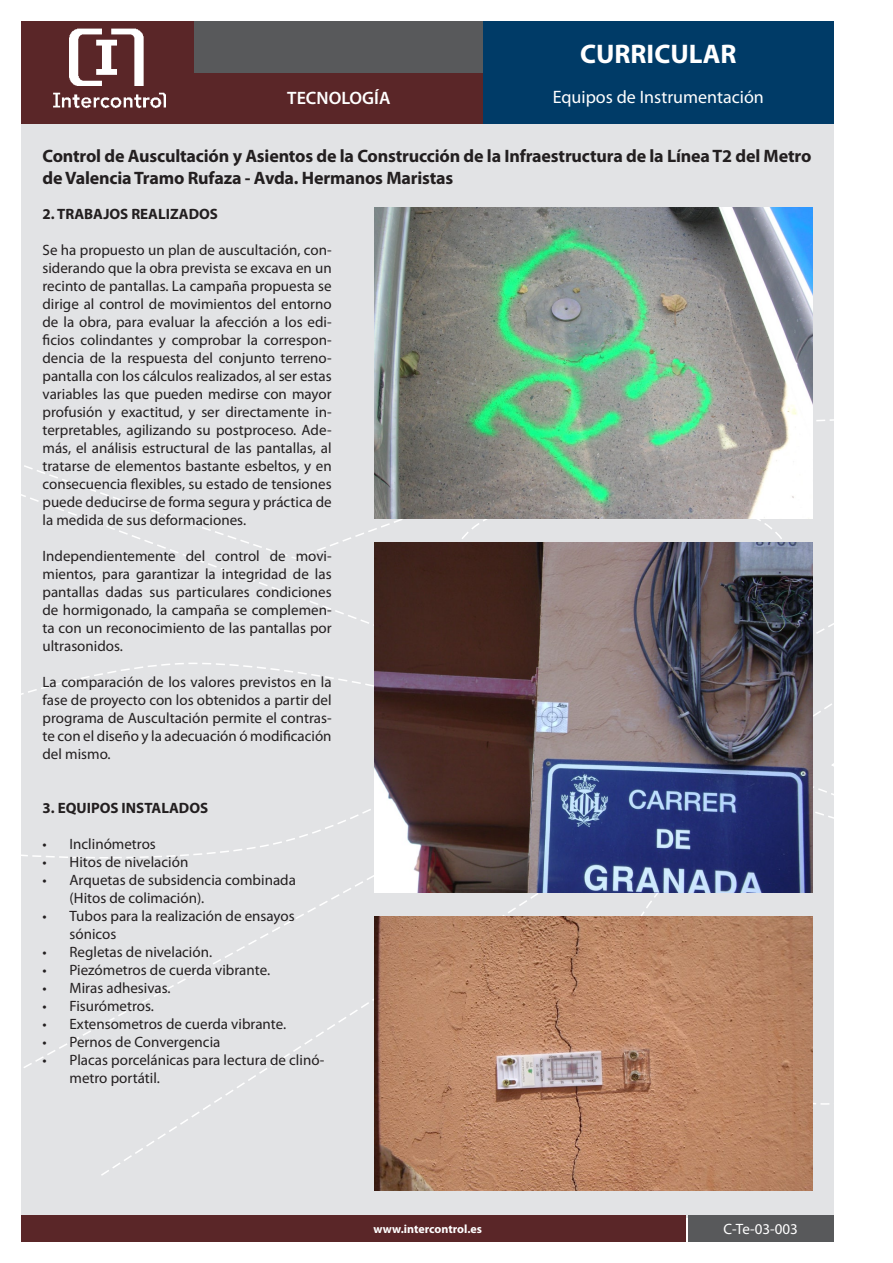
<style>
.page{position:relative;width:893px;height:1263px;background:#fff}
.page>*{position:absolute;margin:0;border:0;box-sizing:border-box;transform-origin:0 0}
.t1{font:700 27px "Myriad Pro";color:#fff}
.t2{font:700 18px/21.6px "Myriad Pro";letter-spacing:-.01em;color:#231f20}
.t3{font:18px "Myriad Pro";color:#fff}
.t4{font:600 18px "Myriad Pro";color:#fff}
.t5{font:15px/18px "Myriad Pro";color:#231f20;text-align:justify}
.t6{font:700 15px "Myriad Pro";color:#231f20}
.t7{font:15px "Myriad Pro";color:#fff}
.t8{font:700 12px "Myriad Pro";color:#fff}
</style>
<div class="page">
<div style="left:21px;top:116px;width:812px;height:1102px;background:#e2e3e5"></div>
<svg style="left:21px;top:663px;width:353px;height:183px"></svg>
<svg style="left:624px;top:892px;width:210px;height:213px"></svg>
<svg style="left:772px;top:695px;width:62px;height:230px"></svg>
<svg style="left:554px;top:418px;width:280px;height:139px"></svg>
<svg style="left:21px;top:465px;width:533px;height:95px"></svg>
<img style="left:374px;top:543px;width:438px;height:349px">
<img style="left:374px;top:916px;width:438px;height:275px">
<img style="left:374px;top:207px;width:438px;height:312px">
<div style="left:195px;top:72px;width:288px;height:51px;background:#5a2628"></div>
<div style="left:21px;top:21px;width:174px;height:102px;background:#5a2628"></div>
<div style="left:483px;top:21px;width:350px;height:102px;background:#003b67"></div>
<img style="left:70px;top:28px;width:74px;height:57px">
<img style="left:53px;top:85px;width:112px;height:24px">
<div style="left:195px;top:21px;width:288px;height:51px;background:#58595b"></div>
<div style="left:21px;top:1215px;width:665px;height:27px;background:#5a2628"></div>
<div style="left:688px;top:1215px;width:145px;height:27px;background:#58595b"></div>
<p class="t4" style="left:287px;top:87px;width:105px">TECNOLOGÍA</p>
<p class="t1" style="left:580px;top:36px;width:158px">CURRICULAR</p>
<p class="t3" style="left:553px;top:86px;width:213px">Equipos de Instrumentación</p>
<p class="t2" style="left:43px;top:145px;width:770px">Control de Auscultación y Asientos de la Construcción de la Infraestructura de la Línea T2 del Metro de Valencia Tramo Rufaza - Avda. Hermanos Maristas</p>
<p class="t6" style="left:43px;top:204px;width:177px">2. TRABAJOS REALIZADOS</p>
<p class="t5" style="left:43px;top:240px;width:291px">Se ha propuesto un plan de auscultación, con&shy;siderando que la obra prevista se excava en un recinto de pantallas. La campaña propuesta se dirige al control de movimientos del entorno de la obra, para evaluar la afección a los edi&shy;ficios colindantes y comprobar la correspon&shy;dencia de la respuesta del conjunto terreno&shy;pantalla con los cálculos realizados, al ser estas variables las que pueden medirse con mayor profusión y exactitud, y ser directamente in&shy;terpretables, agilizando su postproceso. Ade&shy;más, el análisis estructural de las pantallas, al tratarse de elementos bastante esbeltos, y en consecuencia flexibles, su estado de tensiones puede deducirse de forma segura y práctica de la medida de sus deformaciones.</p>
<p class="t5" style="left:43px;top:546px;width:291px">Independientemente del control de movi&shy;mientos, para garantizar la integridad de las pantallas dadas sus particulares condiciones de hormigonado, la campaña se complemen&shy;ta con un reconocimiento de las pantallas por ultrasonidos.</p>
<p class="t5" style="left:43px;top:672px;width:291px">La comparación de los valores previstos en la fase de proyecto con los obtenidos a partir del programa de Auscultación permite el contras&shy;te con el diseño y la adecuación ó modificación del mismo.</p>
<p class="t6" style="left:43px;top:798px;width:167px">3. EQUIPOS INSTALADOS</p>
<p class="t5" style="left:43px;top:834px;width:115px">• Inclinómetros</p>
<p class="t5" style="left:43px;top:852px;width:147px">• Hitos de nivelación</p>
<p class="t5" style="left:70px;top:870px;width:228px;text-indent:-27px">• Arquetas de subsidencia combinada (Hitos de colimación).</p>
<p class="t5" style="left:70px;top:906px;width:227px;text-indent:-27px">• Tubos para la realización de ensayos sónicos</p>
<p class="t5" style="left:43px;top:942px;width:171px">• Regletas de nivelación.</p>
<p class="t5" style="left:43px;top:960px;width:229px">• Piezómetros de cuerda vibrante.</p>
<p class="t5" style="left:43px;top:978px;width:130px">• Miras adhesivas.</p>
<p class="t5" style="left:43px;top:996px;width:113px">• Fisurómetros.</p>
<p class="t5" style="left:43px;top:1014px;width:245px">• Extensometros de cuerda vibrante.</p>
<p class="t5" style="left:43px;top:1032px;width:179px">• Pernos de Convergencia</p>
<p class="t5" style="left:70px;top:1050px;width:256px;text-indent:-27px">• Placas porcelánicas para lectura de clinó&shy;metro portátil.</p>
<p class="t8" style="left:373px;top:1221px;width:110px">www.intercontrol.es</p>
<p class="t7" style="left:723px;top:1219px;width:76px">C-Te-03-003</p>
</div>
